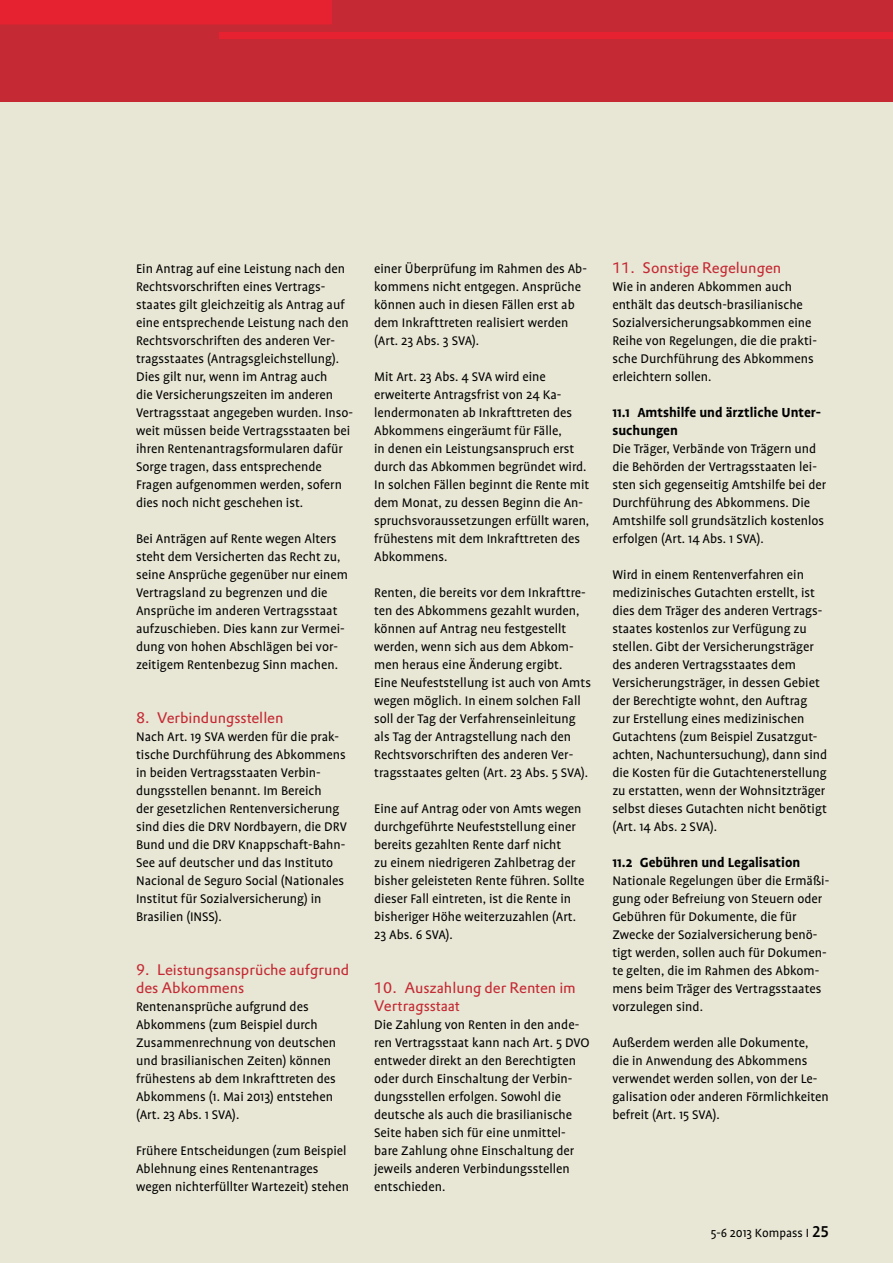
<style>
.page{position:relative;width:893px;height:1263px;background:#e8e6d4}
.page>*{position:absolute;margin:0;border:0;box-sizing:border-box;transform-origin:0 0}
.t1{font:15px/18px "DTL Prokyon T";letter-spacing:-.005em;color:#c42934}
.t2{font:700 15px/18px "Profile";color:#000}
.t3{font:14.25px/18px "Profile";color:#000}
.t4{font:13.5px "Profile";color:#000}
.s1{font-family:"Profile NO";font-weight:500;font-size:18px}
</style>
<div class="page">
<div style="left:0;top:0;width:893px;height:102px;background:#c42934"></div>
<div style="left:219px;top:33px;width:674px;height:6px;background:#e62230"></div>
<div style="left:0;top:0;width:332px;height:24px;background:#e62230"></div>
<p class="t3" style="left:136px;top:260px;width:218px">Ein Antrag auf eine Leistung nach den Rechtsvorschriften eines Vertrags&shy;staates gilt gleichzeitig als Antrag auf eine entsprechende Leistung nach den Rechtsvorschriften des anderen Ver&shy;tragsstaates (Antragsgleichstellung).<br>Dies gilt nur, wenn im Antrag auch<br>die Versicherungszeiten im anderen Vertragsstaat angegeben wurden. Inso&shy;weit müssen beide Vertragsstaaten bei ihren Rentenantragsformularen dafür Sorge tragen, dass entsprechende Fragen aufgenommen werden, sofern dies noch nicht geschehen ist.</p>
<p class="t3" style="left:136px;top:530px;width:214px">Bei Anträgen auf Rente wegen Alters steht dem Versicherten das Recht zu, seine Ansprüche gegenüber nur einem Vertragsland zu begrenzen und die Ansprüche im anderen Vertragsstaat aufzuschieben. Dies kann zur Vermei&shy;dung von hohen Abschlägen bei vor&shy;zeitigem Rentenbezug Sinn machen.</p>
<p class="t1" style="left:136px;top:708px;width:149px">8. Verbindungsstellen</p>
<p class="t3" style="left:136px;top:728px;width:212px">Nach Art. 19 SVA werden für die prak&shy;tische Durchführung des Abkommens in beiden Vertragsstaaten Verbin&shy;dungsstellen benannt. Im Bereich<br>der gesetzlichen Rentenversicherung sind dies die DRV Nordbayern, die DRV Bund und die DRV Knappschaft-Bahn-See auf deutscher und das Instituto Nacional de Seguro Social (Nationales Institut für Sozialversicherung) in Brasilien (INSS).</p>
<p class="t1" style="left:136px;top:960px;width:215px">9. Leistungsansprüche aufgrund des Abkommens</p>
<p class="t3" style="left:136px;top:998px;width:202px">Rentenansprüche aufgrund des<br>Abkommens (zum Beispiel durch<br>Zusammenrechnung von deutschen und brasilianischen Zeiten) können frühestens ab dem Inkrafttreten des<br>Abkommens (1. Mai 2013) entstehen (Art. 23 Abs. 1 SVA).</p>
<p class="t3" style="left:136px;top:1142px;width:214px">Frühere Entscheidungen (zum Beispiel<br>Ablehnung eines Rentenantrages wegen nichterfüllter Wartezeit) stehen</p>
<p class="t3" style="left:374px;top:260px;width:214px">einer Überprüfung im Rahmen des Ab&shy;kommens nicht entgegen. Ansprüche können auch in diesen Fällen erst ab dem Inkrafttreten realisiert werden (Art. 23 Abs. 3 SVA).</p>
<p class="t3" style="left:374px;top:368px;width:217px">Mit Art. 23 Abs. 4 SVA wird eine erweiterte Antragsfrist von 24 Ka&shy;lendermonaten ab Inkrafttreten des Abkommens eingeräumt für Fälle,<br>in denen ein Leistungsanspruch erst durch das Abkommen begründet wird.<br>In solchen Fällen beginnt die Rente mit dem Monat, zu dessen Beginn die An&shy;spruchsvoraussetzungen erfüllt waren, frühestens mit dem Inkrafttreten des Abkommens.</p>
<p class="t3" style="left:374px;top:584px;width:218px">Renten, die bereits vor dem Inkrafttre&shy;ten des Abkommens gezahlt wurden, können auf Antrag neu festgestellt werden, wenn sich aus dem Abkom&shy;men heraus eine Änderung ergibt.<br>Eine Neufeststellung ist auch von Amts wegen möglich. In einem solchen Fall soll der Tag der Verfahrenseinleitung als Tag der Antragstellung nach den Rechtsvorschriften des anderen Ver&shy;tragsstaates gelten (Art. 23 Abs. 5 SVA).</p>
<p class="t3" style="left:374px;top:799px;width:212px">Eine auf Antrag oder von Amts wegen durchgeführte Neufeststellung einer bereits gezahlten Rente darf nicht<br>zu einem niedrigeren Zahlbetrag der bisher geleisteten Rente führen. Sollte dieser Fall eintreten, ist die Rente in bisheriger Höhe weiterzuzahlen (Art.<br>23 Abs. 6 SVA).</p>
<p class="t1" style="left:374px;top:978px;width:203px">10. Auszahlung der Renten im<br>Vertragsstaat</p>
<p class="t3" style="left:374px;top:1016px;width:217px">Die Zahlung von Renten in den ande&shy;ren Vertragsstaat kann nach Art. 5 DVO entweder direkt an den Berechtigten oder durch Einschaltung der Verbin&shy;dungsstellen erfolgen. Sowohl die deutsche als auch die brasilianische Seite haben sich für eine unmittel&shy;bare Zahlung ohne Einschaltung der jeweils anderen Verbindungsstellen entschieden.</p>
<p class="t1" style="left:612px;top:258px;width:170px">11. Sonstige Regelungen</p>
<p class="t3" style="left:612px;top:278px;width:206px">Wie in anderen Abkommen auch enthält das deutsch-brasilianische<br>Sozialversicherungsabkommen eine<br>Reihe von Regelungen, die die prakti&shy;sche Durchführung des Abkommens erleichtern sollen.</p>
<p class="t2" style="left:612px;top:403px;width:210px">11.1 Amtshilfe und ärztliche Unter&shy;suchungen</p>
<p class="t3" style="left:612px;top:440px;width:215px">Die Träger, Verbände von Trägern und die Behörden der Vertragsstaaten lei&shy;sten sich gegenseitig Amtshilfe bei der Durchführung des Abkommens. Die Amtshilfe soll grundsätzlich kostenlos erfolgen (Art. 14 Abs. 1 SVA).</p>
<p class="t3" style="left:612px;top:566px;width:216px">Wird in einem Rentenverfahren ein medizinisches Gutachten erstellt, ist dies dem Träger des anderen Vertrags&shy;staates kostenlos zur Verfügung zu stellen. Gibt der Versicherungsträger des anderen Vertragsstaates dem Versicherungsträger, in dessen Gebiet der Berechtigte wohnt, den Auftrag zur Erstellung eines medizinischen Gutachtens (zum Beispiel Zusatzgut&shy;achten, Nachuntersuchung), dann sind die Kosten für die Gutachtenerstellung zu erstatten, wenn der Wohnsitzträger selbst dieses Gutachten nicht benötigt (Art. 14 Abs. 2 SVA).</p>
<p class="t2" style="left:612px;top:853px;width:189px">11.2 Gebühren und Legalisation</p>
<p class="t3" style="left:612px;top:872px;width:218px">Nationale Regelungen über die Ermäßi&shy;gung oder Befreiung von Steuern oder Gebühren für Dokumente, die für Zwecke der Sozialversicherung benö&shy;tigt werden, sollen auch für Dokumen&shy;te gelten, die im Rahmen des Abkom&shy;mens beim Träger des Vertragsstaates vorzulegen sind.</p>
<p class="t3" style="left:612px;top:1034px;width:218px">Außerdem werden alle Dokumente,<br>die in Anwendung des Abkommens verwendet werden sollen, von der Le&shy;galisation oder anderen Förmlichkeiten befreit (Art. 15 SVA).</p>
<p class="t4" style="left:711px;top:1225px;width:120px">5-6 2013 Kompass I <span class="s1">25</span></p>
</div>
